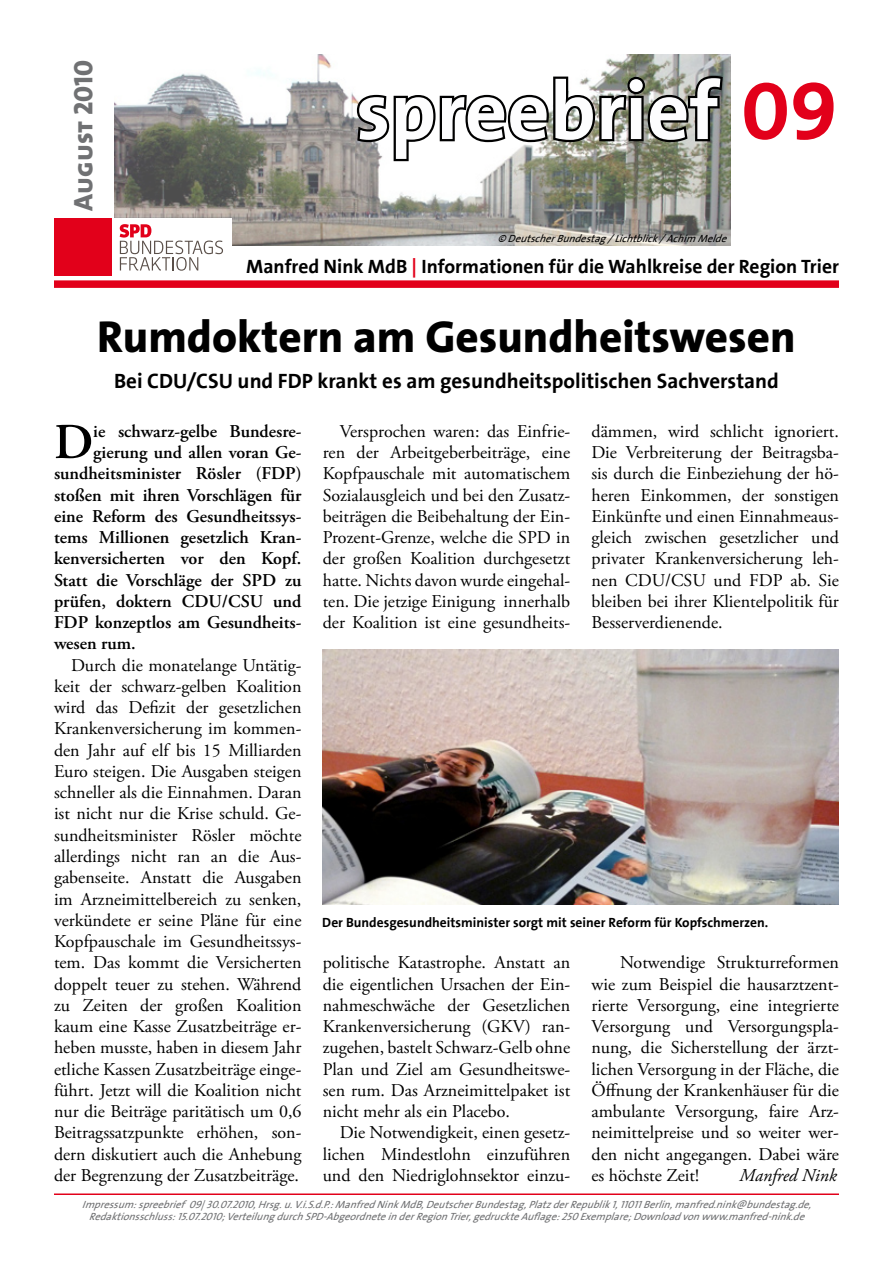
<style>
.page{position:relative;width:893px;height:1263px;background:#fff}
.page>*{position:absolute;margin:0;border:0;box-sizing:border-box;transform-origin:0 0}
.t1{font:700 82.5px "SPD2002 The Sans";color:#fdfdfe}
.t2{font:600 50.1px "Adobe Garamond Pro";color:#000}
.t3{font:800 45px "The Sans";color:#000}
.t4{font:27px "The Sans Extra Bold Caps";color:#707173}
.t5{font:700 21px "SPD2002 The Sans";color:#000}
.t6{font:700 19.5px "SPD2002 The Sans";color:#000}
.t7{font:18px/21.3px "Adobe Garamond Pro";color:#000;text-align:justify}
.t8{font:600 18px "Adobe Garamond Pro";color:#000}
.t9{font:italic 18px "Adobe Garamond Pro";color:#000}
.t10{font:700 13.5px "SPD2002 The Sans";color:#000}
.t11{font:italic 10.5px/12px "SPD2002 The Sans";color:#707173;text-align:center}
.t12{font:italic 10.5px "SPD2002 The Sans";color:#000}
.s1{color:#e2001a}
</style>
<div class="page">
<hr style="left:54px;top:1193px;width:785px;height:2px;background:#e2001a">
<img style="left:115px;top:54px;width:615px;height:191px">
<div style="left:54px;top:219px;width:57px;height:57px;background:#e2001a"></div>
<div style="left:114px;top:219px;width:118px;height:57px;background:#fff"></div>
<svg style="left:120px;top:224px;width:103px;height:47px"></svg>
<svg style="left:354px;top:73px;width:372px;height:90px"></svg>
<div style="left:54px;top:280px;width:785px;height:8px;background:#e2001a"></div>
<img style="left:323px;top:649px;width:516px;height:255px">
<h3 class="t4" style="left:66px;top:211px;width:152px;rotate:-90deg">August 2010</h3>
<h1 class="t1" style="left:356px;top:68px;width:483px">spreebrief <span class="s1">09</span></h1>
<p class="t12" style="left:497px;top:233px;width:234px">© DeutscherBundestag/Lichtblick/Achim Melde</p>
<p class="t6" style="left:246px;top:256px;width:594px">Manfred Nink MdB <span class="s1">|</span> Informationen für die Wahlkreise der Region Trier</p>
<h3 class="t3" style="left:97px;top:308px;width:700px">Rumdoktern am Gesundheitswesen</h3>
<p class="t5" style="left:114px;top:370px;width:666px">Bei CDU/CSU und FDP krankt es am gesundheitspolitischen Sachverstand</p>
<h2 class="t2" style="left:54px;top:413px;width:41px">D</h2>
<p class="t8" style="left:93px;top:421px;width:210px">ie schwarz-gelbe Bundesre-</p>
<p class="t8" style="left:93px;top:442px;width:210px">gierung und allen voran Ge-</p>
<p class="t8" style="left:54px;top:463px;width:249px">sundheitsminister Rösler (FDP)</p>
<p class="t8" style="left:54px;top:484px;width:249px">stoßen mit ihren Vorschlägen für</p>
<p class="t8" style="left:54px;top:506px;width:249px">eine Reform des Gesundheitssys-</p>
<p class="t8" style="left:54px;top:527px;width:249px">tems Millionen gesetzlich Kran-</p>
<p class="t8" style="left:54px;top:548px;width:249px">kenversicherten vor den Kopf.</p>
<p class="t8" style="left:54px;top:569px;width:249px">Statt die Vorschläge der SPD zu</p>
<p class="t8" style="left:54px;top:591px;width:249px">prüfen, doktern CDU/CSU und</p>
<p class="t8" style="left:54px;top:612px;width:249px">FDP konzeptlos am Gesundheits-</p>
<p class="t8" style="left:54px;top:633px;width:83px">wesen rum.</p>
<p class="t7" style="left:54px;top:655px;width:249px;text-indent:17px">Durch die monatelange Untätig&shy;keit der schwarz-gelben Koalition wird das Defizit der gesetzlichen Krankenversicherung im kommen&shy;den Jahr auf elf bis 15 Milliarden Euro steigen. Die Ausgaben steigen schneller als die Einnahmen. Daran ist nicht nur die Krise schuld. Ge&shy;sundheitsminister Rösler möchte allerdings nicht ran an die Aus&shy;gabenseite. Anstatt die Ausgaben im Arzneimittelbereich zu senken, verkündete er seine Pläne für eine Kopfpauschale im Gesundheitssys&shy;tem. Das kommt die Versicherten doppelt teuer zu stehen. Während zu Zeiten der großen Koalition kaum eine Kasse Zusatzbeiträge er&shy;heben musste, haben in diesem Jahr etliche Kassen Zusatzbeiträge einge&shy;führt. Jetzt will die Koalition nicht nur die Beiträge paritätisch um 0,6<br>Beitragssatzpunkte erhöhen, son&shy;dern diskutiert auch die Anhebung der Begrenzung der Zusatzbeiträge.</p>
<p class="t7" style="left:323px;top:421px;width:249px;text-indent:17px">Versprochen waren: das Einfrie&shy;ren der Arbeitgeberbeiträge, eine Kopfpauschale mit automatischem Sozialausgleich und bei den Zusatz&shy;beiträgen die Beibehaltung der Ein-Prozent-Grenze, welche die SPD in der großen Koalition durchgesetzt hatte. Nichts davon wurde eingehal&shy;ten. Die jetzige Einigung innerhalb der Koalition ist eine gesundheits-</p>
<p class="t7" style="left:591px;top:421px;width:249px">dämmen, wird schlicht ignoriert.<br>Die Verbreiterung der Beitragsba&shy;sis durch die Einbeziehung der hö&shy;heren Einkommen, der sonstigen Einkünfte und einen Einnahmeaus&shy;gleich zwischen gesetzlicher und privater Krankenversicherung leh&shy;nen CDU/CSU und FDP ab. Sie bleiben bei ihrer Klientelpolitik für Besserverdienende.</p>
<p class="t10" style="left:322px;top:915px;width:448px">Der Bundesgesundheitsminister sorgt mit seiner Reform für Kopfschmerzen.</p>
<p class="t7" style="left:323px;top:952px;width:249px">politische Katastrophe. Anstatt an die eigentlichen Ursachen der Ein&shy;nahmeschwäche der Gesetzlichen Krankenversicherung (GKV) ran&shy;zugehen, bastelt Schwarz-Gelb ohne Plan und Ziel am Gesundheitswe&shy;sen rum. Das Arzneimittelpaket ist nicht mehr als ein Placebo.</p>
<p class="t7" style="left:323px;top:1123px;width:249px;text-indent:17px">Die Notwendigkeit, einen gesetz&shy;lichen Mindestlohn einzuführen und den Niedriglohnsektor einzu-</p>
<p class="t7" style="left:591px;top:952px;width:249px;text-indent:29px">Notwendige Strukturreformen wie zum Beispiel die hausarztzent&shy;rierte Versorgung, eine integrierte Versorgung und Versorgungspla&shy;nung, die Sicherstellung der ärzt&shy;lichen Versorgung in der Fläche, die Öffnung der Krankenhäuser für die ambulante Versorgung, faire Arz&shy;neimittelpreise und so weiter wer&shy;den nicht angegangen. Dabei wäre es höchste Zeit!</p>
<p class="t9" style="left:740px;top:1164px;width:99px">Manfred Nink</p>
<p class="t11" style="left:82px;top:1199px;width:735px">Impressum:spreebrief09|30.07.2010,Hrsg.u.V.i.S.d.P.:ManfredNinkMdB,DeutscherBundestag,PlatzderRepublik1,11011Berlin,manfred.nink@bundestag.de,<br>Redaktionsschluss:15.07.2010;VerteilungdurchSPD-AbgeordneteinderRegionTrier,gedruckteAuflage:250Exemplare;Downloadvonwww.manfred-nink.de</p>
</div>
